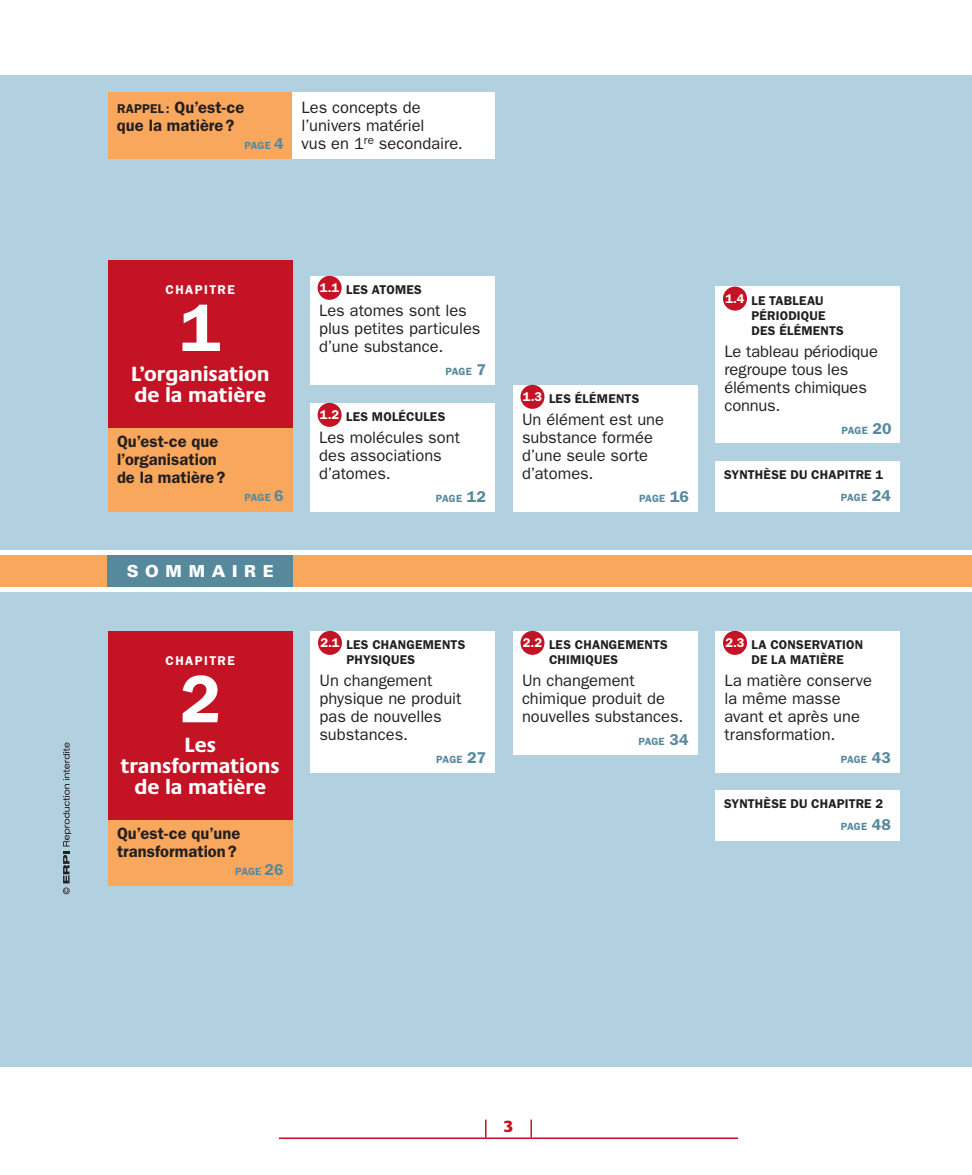
<style>
.page{position:relative;width:972px;height:1175px;background:#fff}
.page>*{position:absolute;margin:0;border:0;box-sizing:border-box;transform-origin:0 0}
.t1{font:600 67.5px "ITC Franklin Gothic Std";color:#fff}
.t2{font:700 21px/21px "Praxis LT Pro";letter-spacing:-.005em;color:#fff}
.t3{font:16.5px/18px "ITC Franklin Gothic Std";color:#231f20}
.t4{font:600 16.5px/18px "ITC Franklin Gothic Std";color:#231f20}
.t5{font:900 16.5px "Univers LT Std";letter-spacing:.4em;color:#fff}
.t6{font:800 16.5px "Praxis LT Pro";color:#c41324}
.t7{font:600 12.75px/15px "ITC Franklin Gothic Std";letter-spacing:.015em;color:#231f20}
.t8{font:600 12.75px "ITC Franklin Gothic Std";letter-spacing:.115em;color:#fff}
.t9{font:600 10.5px "ITC Franklin Gothic Std";letter-spacing:.04em;color:#57899d}
.s1{font-size:12.75px}
.s2{font-size:15.75px}
</style>
<div class="page">
<div style="left:0;top:592px;width:972px;height:474px;background:#b1d0e0"></div>
<div style="left:0;top:555px;width:972px;height:31px;background:#f9a75d"></div>
<div style="left:0;top:75px;width:972px;height:474px;background:#b1d0e0"></div>
<div style="left:108px;top:555px;width:185px;height:31px;background:#57899d"></div>
<div style="left:108px;top:93px;width:184px;height:66px;background:#f9a75d"></div>
<div style="left:108px;top:427px;width:184px;height:84px;background:#f9a75d"></div>
<div style="left:108px;top:260px;width:184px;height:167px;background:#c41324"></div>
<div style="left:310px;top:276px;width:185px;height:108px;background:#fff"></div>
<div style="left:318px;top:276px;width:24px;height:24px;background:#c41324;border-radius:50%"></div>
<div style="left:292px;top:93px;width:203px;height:66px;background:#fff"></div>
<div style="left:310px;top:403px;width:185px;height:108px;background:#fff"></div>
<div style="left:318px;top:403px;width:24px;height:24px;background:#c41324;border-radius:50%"></div>
<div style="left:513px;top:385px;width:185px;height:126px;background:#fff"></div>
<div style="left:520px;top:385px;width:24px;height:24px;background:#c41324;border-radius:50%"></div>
<div style="left:716px;top:287px;width:184px;height:156px;background:#fff"></div>
<div style="left:723px;top:286px;width:24px;height:24px;background:#c41324;border-radius:50%"></div>
<div style="left:715px;top:461px;width:185px;height:50px;background:#fff"></div>
<div style="left:715px;top:790px;width:185px;height:50px;background:#fff"></div>
<div style="left:108px;top:819px;width:184px;height:67px;background:#f9a75d"></div>
<div style="left:108px;top:631px;width:184px;height:188px;background:#c41324"></div>
<div style="left:716px;top:631px;width:184px;height:141px;background:#fff"></div>
<div style="left:723px;top:631px;width:24px;height:24px;background:#c41324;border-radius:50%"></div>
<div style="left:310px;top:631px;width:185px;height:141px;background:#fff"></div>
<div style="left:318px;top:631px;width:24px;height:24px;background:#c41324;border-radius:50%"></div>
<div style="left:513px;top:631px;width:185px;height:123px;background:#fff"></div>
<div style="left:520px;top:631px;width:24px;height:24px;background:#c41324;border-radius:50%"></div>
<svg style="left:63px;top:742px;width:8px;height:152px"></svg>
<hr style="left:279px;top:1137px;width:459px;height:1px;background:#c41324">
<svg style="left:485px;top:1119px;width:2px;height:18px"></svg>
<svg style="left:530px;top:1119px;width:2px;height:18px"></svg>
<p class="t4" style="left:117px;top:98px;width:129px"><span class="s1">RAPPEL :</span> Qu’est-ce que la matière ?</p>
<p class="t9" style="left:245px;top:139px;width:40px">Page <span class="s2">4</span></p>
<p class="t3" style="left:302px;top:99px;width:163px">Les concepts de l’univers matériel<br>vus en 1<sup>re</sup> secondaire.</p>
<p class="t8" style="left:166px;top:282px;width:56px">chap itre</p>
<h1 class="t1" style="left:180px;top:288px;width:42px">1</h1>
<p class="t2" style="left:131px;top:363px;width:140px">L’organisation de la matière</p>
<p class="t4" style="left:117px;top:433px;width:110px">Qu’est-ce que l’organisation de la matière ?</p>
<p class="t9" style="left:245px;top:491px;width:40px">Page <span class="s2">6</span></p>
<p class="t5" style="left:127px;top:560px;width:149px">SOMMAIRE</p>
<p class="t8" style="left:166px;top:653px;width:56px">chap itre</p>
<h1 class="t1" style="left:180px;top:659px;width:42px">2</h1>
<p class="t2" style="left:121px;top:734px;width:161px;text-align:center">Les transformations de la matière</p>
<p class="t4" style="left:117px;top:824px;width:125px">Qu’est-ce qu’une transformation ?</p>
<p class="t9" style="left:235px;top:865px;width:50px">Page <span class="s2">26</span></p>
<p class="t8" style="left:320px;top:280px;width:21px">1.1</p>
<p class="t7" style="left:346px;top:282px;width:77px">LES ATOMES</p>
<p class="t3" style="left:319px;top:302px;width:163px">Les atomes sont les plus petites particules d’une substance.</p>
<p class="t9" style="left:446px;top:365px;width:42px">Page <span class="s2">7</span></p>
<p class="t7" style="left:346px;top:409px;width:101px">LES MOLÉCULES</p>
<p class="t3" style="left:319px;top:429px;width:142px">Les molécules sont des associations d’atomes.</p>
<p class="t9" style="left:436px;top:492px;width:52px">Page <span class="s2">12</span></p>
<p class="t8" style="left:320px;top:407px;width:21px">1.2</p>
<p class="t7" style="left:549px;top:391px;width:92px">LES ÉLÉMENTS</p>
<p class="t3" style="left:522px;top:411px;width:144px">Un élément est une substance formée d’une seule sorte d’atomes.</p>
<p class="t9" style="left:639px;top:492px;width:51px">Page <span class="s2">16</span></p>
<p class="t8" style="left:523px;top:389px;width:21px">1.3</p>
<p class="t8" style="left:725px;top:291px;width:21px">1.4</p>
<p class="t7" style="left:751px;top:293px;width:94px">LE TABLEAU<br>PÉRIODIQUE<br>DES ÉLÉMENTS</p>
<p class="t3" style="left:725px;top:342px;width:155px">Le tableau périodique regroupe tous les éléments chimiques connus.</p>
<p class="t9" style="left:841px;top:424px;width:51px">Page <span class="s2">20</span></p>
<p class="t7" style="left:724px;top:467px;width:161px">SYNTH ÈSE DU CHAPIT RE 1</p>
<p class="t9" style="left:841px;top:491px;width:52px">Page <span class="s2">24</span></p>
<p class="t8" style="left:320px;top:635px;width:21px">2.1</p>
<p class="t7" style="left:549px;top:637px;width:120px">LES CHANGEMENTS<br>CHIMIQUES</p>
<p class="t3" style="left:522px;top:672px;width:163px">Un changement chimique produit de nouvelles substances.</p>
<p class="t9" style="left:638px;top:735px;width:52px">Page <span class="s2">34</span></p>
<p class="t7" style="left:347px;top:637px;width:120px">LES CHANGEMENTS</p>
<p class="t8" style="left:726px;top:635px;width:20px">2.3</p>
<p class="t7" style="left:347px;top:652px;width:70px">PHYSIQUES</p>
<p class="t3" style="left:320px;top:672px;width:144px">Un changement physique ne produit pas de nouvelles substances.</p>
<p class="t9" style="left:436px;top:753px;width:51px">Page <span class="s2">27</span></p>
<p class="t8" style="left:523px;top:635px;width:21px">2.2</p>
<p class="t7" style="left:752px;top:637px;width:113px">LA CONSERVATI ON<br>DE LA MATI ÈRE</p>
<p class="t3" style="left:725px;top:672px;width:149px">La matière conserve la même masse avant et après une transformation.</p>
<p class="t9" style="left:841px;top:753px;width:52px">Page <span class="s2">43</span></p>
<p class="t7" style="left:724px;top:796px;width:161px">SYNTH ÈSE DU CHAPIT RE 2</p>
<p class="t9" style="left:841px;top:820px;width:52px">Page <span class="s2">48</span></p>
<p class="t6" style="left:503px;top:1116px;width:12px">3</p>
</div>
